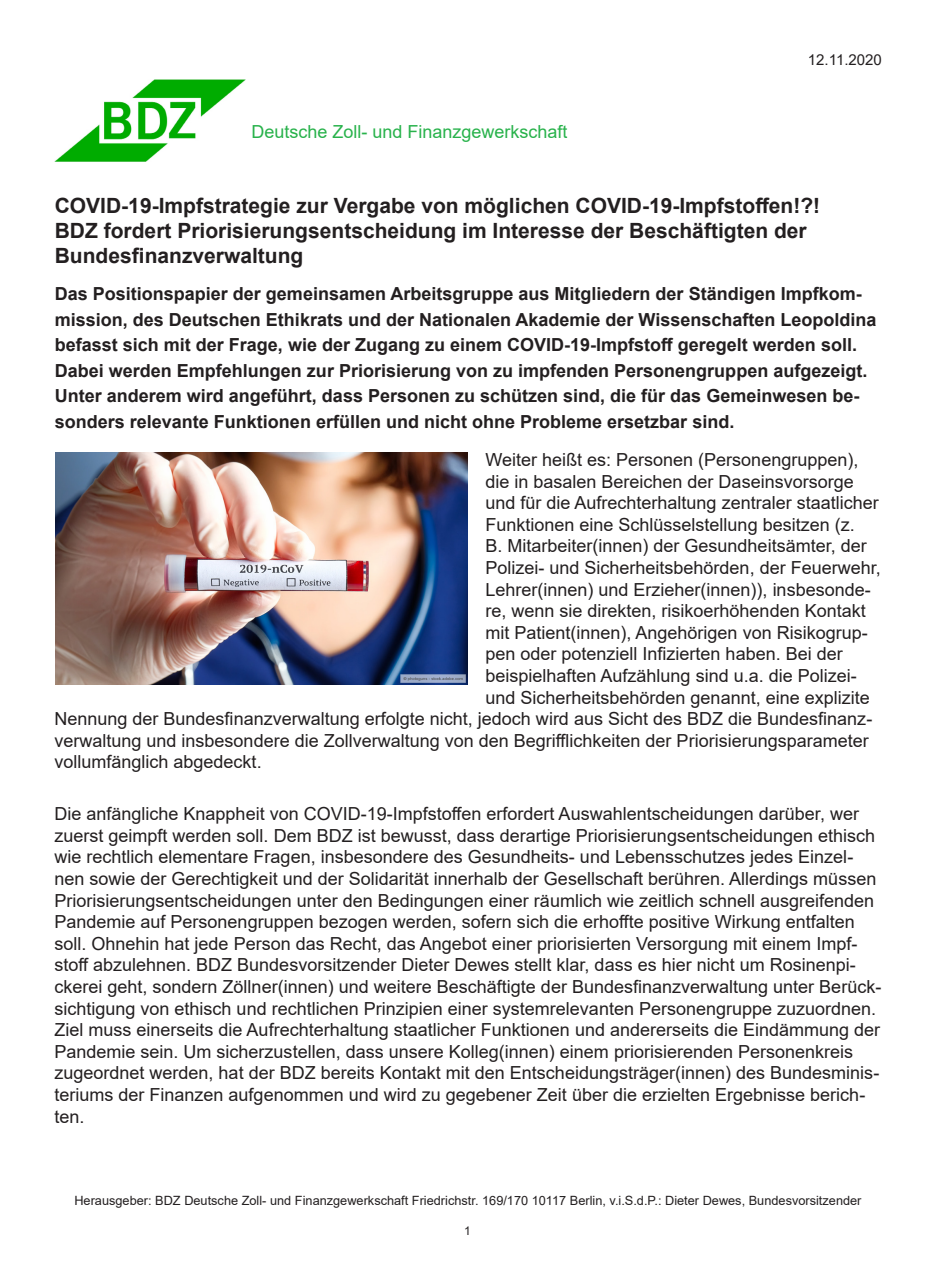
<style>
.page{position:relative;width:936px;height:1263px;background:#fff}
.page>*{position:absolute;margin:0;border:0;box-sizing:border-box;transform-origin:0 0}
.t1{font:700 21px "Arial";color:#231f20}
.t2{font:18px/21.6px "Arial";color:#231f20}
.t3{font:700 18px/25.5px "Arial";color:#231f20}
.t4{font:18px "Arial";color:#28b24b}
.t5{font:15px "Arial";color:#231f20}
.t6{font:12.75px "Arial";color:#231f20}
.t7{font:12px "Arial";color:#231f20}
</style>
<div class="page">
<img style="left:55px;top:80px;width:190px;height:81px">
<img style="left:56px;top:453px;width:411px;height:232px">
<p class="t4" style="left:251px;top:119px;width:317px">Deutsche Zoll- und Finanzgewerkschaft</p>
<p class="t5" style="left:807px;top:49px;width:75px">12.11.2020</p>
<p class="t1" style="left:55px;top:191px;width:766px">COVID-19-Impfstrategie zur Vergabe von möglichen COVID-19-Impfstoffen!?!</p>
<p class="t1" style="left:55px;top:216px;width:753px">BDZ fordert Priorisierungsentscheidung im Interesse der Beschäftigten der</p>
<p class="t1" style="left:55px;top:241px;width:250px">Bundesfinanzverwaltung</p>
<p class="t3" style="left:55px;top:281px;width:823px">Das Positionspapier der gemeinsamen Arbeitsgruppe aus Mitgliedern der Ständigen Impfkom&shy;mission, des Deutschen Ethikrats und der Nationalen Akademie der Wissenschaften Leopoldina befasst sich mit der Frage, wie der Zugang zu einem COVID-19-Impfstoff geregelt werden soll.<br>Dabei werden Empfehlungen zur Priorisierung von zu impfenden Personengruppen aufgezeigt.<br>Unter anderem wird angeführt, dass Personen zu schützen sind, die für das Gemeinwesen be&shy;sonders relevante Funktionen erfüllen und nicht ohne Probleme ersetzbar sind.</p>
<p class="t2" style="left:485px;top:449px;width:374px">Weiter heißt es: Personen (Personengruppen),</p>
<p class="t2" style="left:485px;top:470px;width:370px">die in basalen Bereichen der Daseinsvorsorge</p>
<p class="t2" style="left:485px;top:492px;width:395px">und für die Aufrechterhaltung zentraler staatlicher</p>
<p class="t2" style="left:485px;top:514px;width:371px">Funktionen eine Schlüsselstellung besitzen (z.</p>
<p class="t2" style="left:485px;top:535px;width:383px">B. Mitarbeiter(innen) der Gesundheitsämter, der</p>
<p class="t2" style="left:485px;top:557px;width:397px">Polizei- und Sicherheitsbehörden, der Feuerwehr,</p>
<p class="t2" style="left:485px;top:578px;width:387px">Lehrer(innen) und Erzieher(innen)), insbesonde-</p>
<p class="t2" style="left:485px;top:600px;width:382px">re, wenn sie direkten, risikoerhöhenden Kontakt</p>
<p class="t2" style="left:485px;top:622px;width:384px">mit Patient(innen), Angehörigen von Risikogrup-</p>
<p class="t2" style="left:485px;top:643px;width:359px">pen oder potenziell Infizierten haben. Bei der</p>
<p class="t2" style="left:485px;top:665px;width:373px">beispielhaften Aufzählung sind u.a. die Polizei-</p>
<p class="t2" style="left:485px;top:686px;width:386px">und Sicherheitsbehörden genannt, eine explizite</p>
<p class="t2" style="left:54px;top:708px;width:819px">Nennung der Bundesfinanzverwaltung erfolgte nicht, jedoch wird aus Sicht des BDZ die Bundesfinanz-</p>
<p class="t2" style="left:54px;top:730px;width:815px">verwaltung und insbesondere die Zollverwaltung von den Begrifflichkeiten der Priorisierungsparameter</p>
<p class="t2" style="left:54px;top:751px;width:209px">vollumfänglich abgedeckt.</p>
<p class="t2" style="left:54px;top:803px;width:828px">Die anfängliche Knappheit von COVID-19-Impfstoffen erfordert Auswahlentscheidungen darüber, wer zuerst geimpft werden soll. Dem BDZ ist bewusst, dass derartige Priorisierungsentscheidungen ethisch wie rechtlich elementare Fragen, insbesondere des Gesundheits- und Lebensschutzes jedes Einzel&shy;nen sowie der Gerechtigkeit und der Solidarität innerhalb der Gesellschaft berühren. Allerdings müssen Priorisierungsentscheidungen unter den Bedingungen einer räumlich wie zeitlich schnell ausgreifenden Pandemie auf Personengruppen bezogen werden, sofern sich die erhoffte positive Wirkung entfalten soll. Ohnehin hat jede Person das Recht, das Angebot einer priorisierten Versorgung mit einem Impf&shy;stoff abzulehnen. BDZ Bundesvorsitzender Dieter Dewes stellt klar, dass es hier nicht um Rosinenpi&shy;ckerei geht, sondern Zöllner(innen) und weitere Beschäftigte der Bundesfinanzverwaltung unter Berück&shy;sichtigung von ethisch und rechtlichen Prinzipien einer systemrelevanten Personengruppe zuzuordnen.<br>Ziel muss einerseits die Aufrechterhaltung staatlicher Funktionen und andererseits die Eindämmung der Pandemie sein. Um sicherzustellen, dass unsere Kolleg(innen) einem priorisierenden Personenkreis zugeordnet werden, hat der BDZ bereits Kontakt mit den Entscheidungsträger(innen) des Bundesminis&shy;teriums der Finanzen aufgenommen und wird zu gegebener Zeit über die erzielten Ergebnisse berich&shy;ten.</p>
<p class="t6" style="left:74px;top:1192px;width:788px">Herausgeber: BDZ Deutsche Zoll- und Finanzgewerkschaft Friedrichstr. 169/170 10117 Berlin, v.i.S.d.P.: Dieter Dewes, Bundesvorsitzender</p>
<p class="t7" style="left:464px;top:1222px;width:8px">1</p>
</div>
